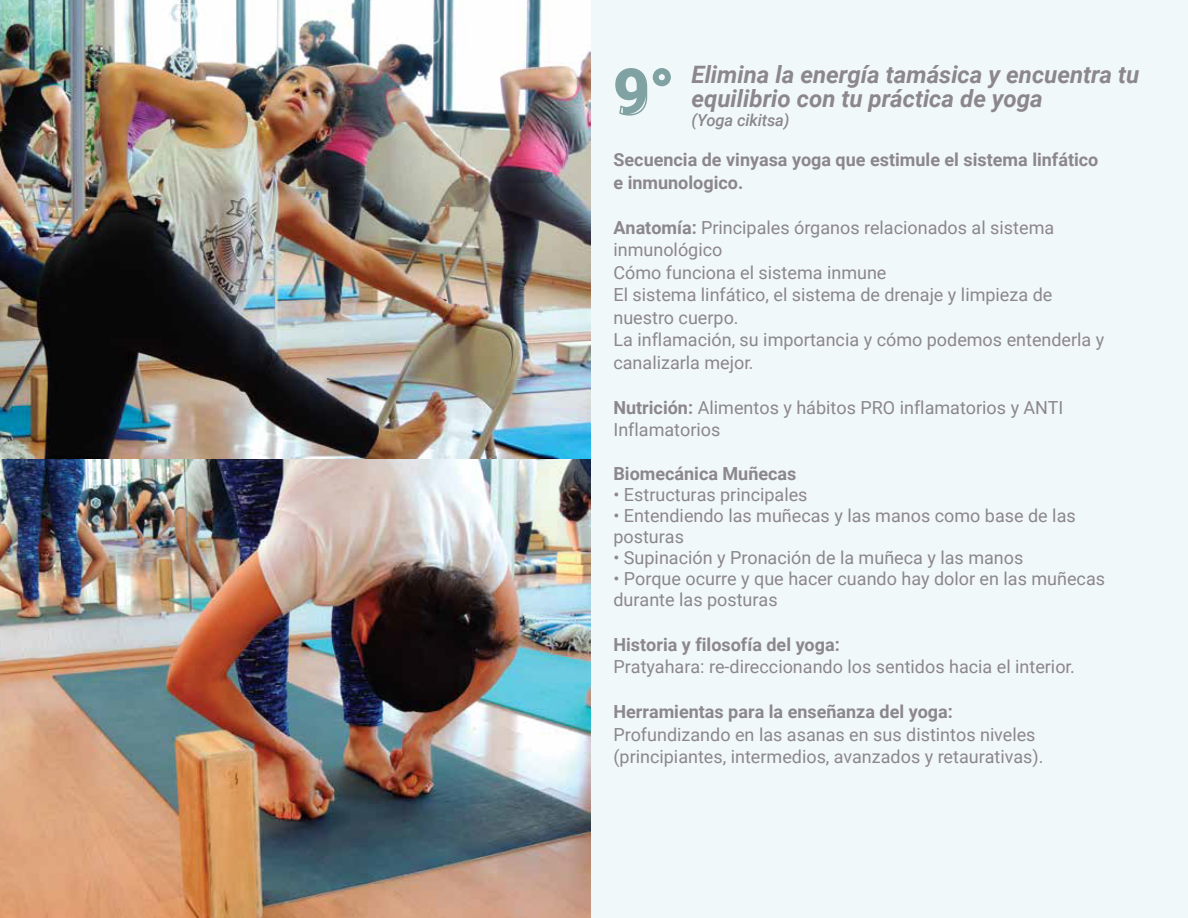
<style>
.page{position:relative;width:1188px;height:918px;background:#fff}
.page>*{position:absolute;margin:0;border:0;box-sizing:border-box;transform-origin:0 0}
.t1{font:700 63px "Roboto";color:#81a2a3}
.t2{font:italic 700 24px/24px "Roboto";color:#8b878b}
.t3{font:18px/22.5px "Roboto";color:#8b878b}
.t4{font:700 18px/22.5px "Roboto";color:#8b878b}
.t5{font:italic 500 16.5px "Roboto";letter-spacing:-.01em;color:#8b878b}
.s1{font-weight:700}
</style>
<div class="page">
<div style="left:499px;top:0;width:689px;height:918px;background:#f1f8f9"></div>
<svg style="left:615px;top:68px;width:56px;height:48px"></svg>
<img style="left:0;top:0;width:591px;height:918px">
<h1 class="t1" style="left:614px;top:48px;width:62px">9°</h1>
<h2 class="t2" style="left:692px;top:61px;width:449px">Elimina la energía tamásica y encuentra tu equilibrio con tu práctica de yoga</h2>
<p class="t5" style="left:692px;top:108px;width:100px">(Yoga cikitsa)</p>
<p class="t4" style="left:613px;top:148px;width:486px">Secuencia de vinyasa yoga que estimule el sistema linfático e inmunologico.</p>
<p class="t3" style="left:613px;top:215px;width:492px"><span class="s1">Anatomía:</span> Principales órganos relacionados al sistema inmunológico<br>Cómo funciona el sistema inmune<br>El sistema linfático, el sistema de drenaje y limpieza de nuestro cuerpo.<br>La inflamación, su importancia y cómo podemos entenderla y canalizarla mejor.</p>
<p class="t3" style="left:613px;top:395px;width:452px"><span class="s1">Nutrición:</span> Alimentos y hábitos PRO inflamatorios y ANTI<br>Inflamatorios</p>
<p class="t4" style="left:613px;top:461px;width:184px">Biomecánica Muñecas</p>
<p class="t3" style="left:613px;top:482px;width:196px">• Estructuras principales</p>
<p class="t3" style="left:613px;top:504px;width:464px;line-height:21px">• Entendiendo las muñecas y las manos como base de las posturas</p>
<p class="t3" style="left:613px;top:545px;width:411px">• Supinación y Pronación de la muñeca y las manos</p>
<p class="t3" style="left:613px;top:567px;width:493px;line-height:21px">• Porque ocurre y que hacer cuando hay dolor en las muñecas durante las posturas</p>
<p class="t4" style="left:613px;top:632px;width:228px">Historia y filosofía del yoga:</p>
<p class="t3" style="left:613px;top:655px;width:463px">Pratyahara: re-direccionando los sentidos hacia el interior.</p>
<p class="t4" style="left:613px;top:700px;width:341px">Herramientas para la enseñanza del yoga:</p>
<p class="t3" style="left:613px;top:722px;width:432px">Profundizando en las asanas en sus distintos niveles (principiantes, intermedios, avanzados y retaurativas).</p>
</div>
